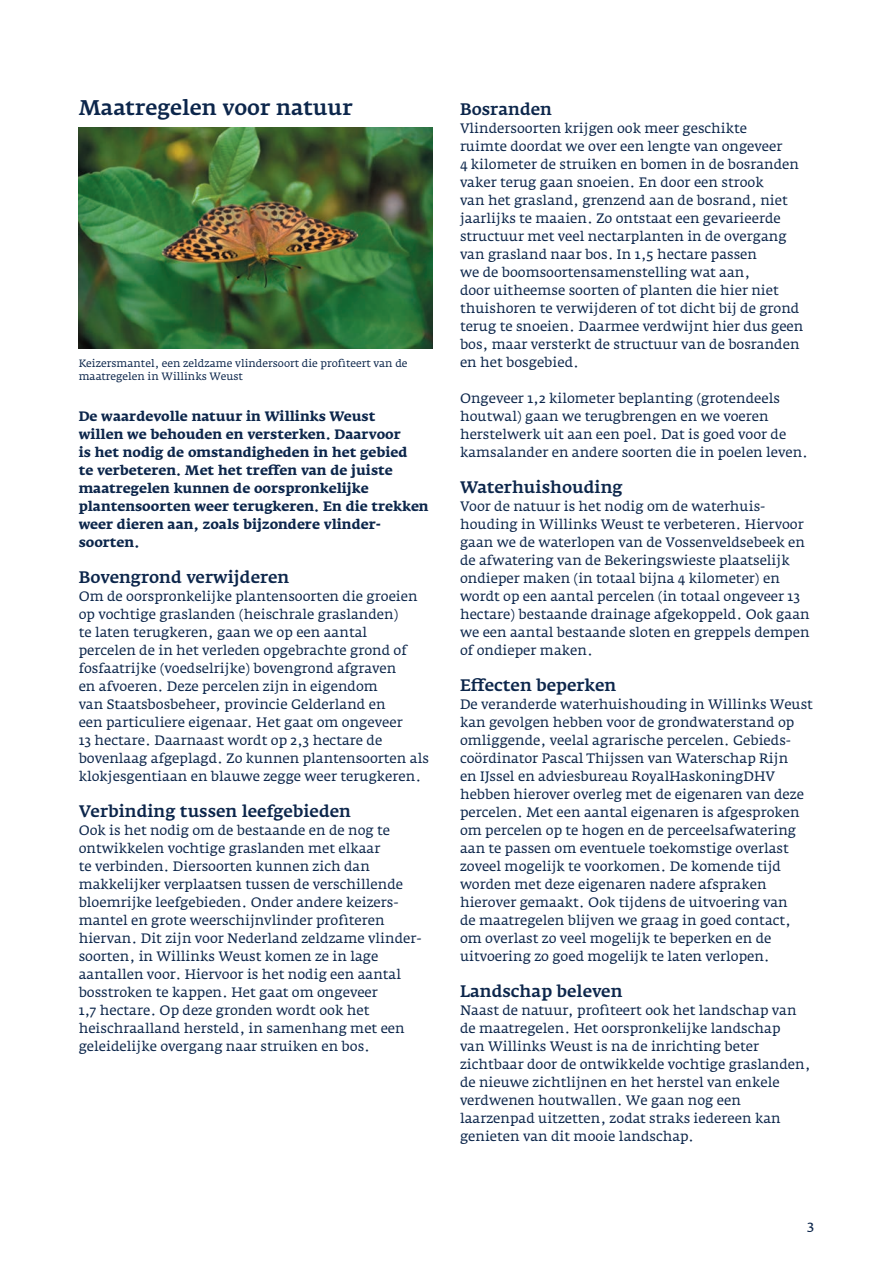
<style>
.page{position:relative;width:893px;height:1263px;background:#fff}
.page>*{position:absolute;margin:0;border:0;box-sizing:border-box;transform-origin:0 0}
._06_Kop_3__Subkop_2{font:500 21px "Fedra Serif A";color:#0c264b}
._07_Kop_4__Paragraaf{font:500 16.5px "Fedra Serif A";color:#0c264b}
._12_Broodtekst{font:500 16.5px "Fedra Serif A";color:#0c264b}
.t1{font:15px "Fedra Serif A Book SC";color:#0c264b}
._12_Broodtekst-2{font:13.5px/18px "Fedra Serif A";color:#0c264b}
._12_Broodtekst-3{font:700 13.5px/18px "Fedra Serif A";color:#0c264b}
._18_Bijschrift{font:10.5px/13.5px "Fedra Serif A";color:#0c264b}
</style>
<div class="page">
<img style="left:79px;top:127px;width:354px;height:222px">
<p class="_06_Kop_3__Subkop_2" style="left:79px;top:95px;width:276px">Maatregelen voor natuur</p>
<p class="_18_Bijschrift" style="left:79px;top:357px;width:330px">Keizersmantel, een zeldzame vlindersoort die profiteert van de maatregelen in Willinks Weust</p>
<p class="_12_Broodtekst-3" style="left:79px;top:407px;width:352px">De waardevolle natuur in Willinks Weust<br>willen we behouden en versterken. Daarvoor<br>is het nodig de omstandigheden in het gebied<br>te verbeteren. Met het treffen van de juiste maatregelen kunnen de oorspronkelijke plantensoorten weer terugkeren. En die trekken weer dieren aan, zoals bijzondere vlinder&shy;soorten.</p>
<p class="_07_Kop_4__Paragraaf" style="left:79px;top:568px;width:212px">Bovengrond verwijderen</p>
<p class="_12_Broodtekst-2" style="left:79px;top:587px;width:352px">Om de oorspronkelijke plantensoorten die groeien op vochtige graslanden (heischrale graslanden)<br>te laten terugkeren, gaan we op een aantal<br>percelen de in het verleden opgebrachte grond of fosfaatrijke (voedselrijke) bovengrond afgraven<br>en afvoeren. Deze percelen zijn in eigendom<br>van Staatsbosbeheer, provincie Gelderland en<br>een particuliere eigenaar. Het gaat om ongeveer<br>13 hectare. Daarnaast wordt op 2,3 hectare de bovenlaag afgeplagd. Zo kunnen plantensoorten als klokjesgentiaan en blauwe zegge weer terugkeren.</p>
<p class="_07_Kop_4__Paragraaf" style="left:79px;top:802px;width:274px">Verbinding tussen leefgebieden</p>
<p class="_12_Broodtekst-2" style="left:79px;top:821px;width:343px">Ook is het nodig om de bestaande en de nog te ontwikkelen vochtige graslanden met elkaar<br>te verbinden. Diersoorten kunnen zich dan makkelijker verplaatsen tussen de verschillende bloemrijke leefgebieden. Onder andere keizers&shy;mantel en grote weerschijnvlinder profiteren hiervan. Dit zijn voor Nederland zeldzame vlinder&shy;soorten, in Willinks Weust komen ze in lage aantallen voor. Hiervoor is het nodig een aantal bosstroken te kappen. Het gaat om ongeveer<br>1,7 hectare. Op deze gronden wordt ook het heischraalland hersteld, in samenhang met een geleidelijke overgang naar struiken en bos.</p>
<p class="_12_Broodtekst" style="left:460px;top:100px;width:93px">Bosranden</p>
<p class="_12_Broodtekst-2" style="left:460px;top:119px;width:345px">Vlindersoorten krijgen ook meer geschikte<br>ruimte doordat we over een lengte van ongeveer<br>4 kilometer de struiken en bomen in de bosranden vaker terug gaan snoeien. En door een strook<br>van het grasland, grenzend aan de bosrand, niet jaarlijks te maaien. Zo ontstaat een gevarieerde structuur met veel nectarplanten in de overgang van grasland naar bos. In 1,5 hectare passen<br>we de boomsoortensamenstelling wat aan,<br>door uitheemse soorten of planten die hier niet thuishoren te verwijderen of tot dicht bij de grond terug te snoeien. Daarmee verdwijnt hier dus geen bos, maar versterkt de structuur van de bosranden en het bosgebied.</p>
<p class="_12_Broodtekst-2" style="left:460px;top:389px;width:350px">Ongeveer 1,2 kilometer beplanting (grotendeels houtwal) gaan we terugbrengen en we voeren herstelwerk uit aan een poel. Dat is goed voor de kamsalander en andere soorten die in poelen leven.</p>
<p class="_07_Kop_4__Paragraaf" style="left:460px;top:478px;width:164px">Waterhuishouding</p>
<p class="_12_Broodtekst-2" style="left:460px;top:497px;width:351px">Voor de natuur is het nodig om de waterhuis&shy;houding in Willinks Weust te verbeteren. Hiervoor gaan we de waterlopen van de Vossenveldsebeek en de afwatering van de Bekeringswieste plaatselijk ondieper maken (in totaal bijna 4 kilometer) en wordt op een aantal percelen (in totaal ongeveer 13 hectare) bestaande drainage afgekoppeld. Ook gaan we een aantal bestaande sloten en greppels dempen of ondieper maken.</p>
<p class="_07_Kop_4__Paragraaf" style="left:460px;top:676px;width:158px">Effecten beperken</p>
<p class="_12_Broodtekst-2" style="left:460px;top:695px;width:354px">De veranderde waterhuishouding in Willinks Weust kan gevolgen hebben voor de grondwaterstand op omliggende, veelal agrarische percelen. Gebieds&shy;coördinator Pascal Thijssen van Waterschap Rijn<br>en IJssel en adviesbureau RoyalHaskoningDHV hebben hierover overleg met de eigenaren van deze percelen. Met een aantal eigenaren is afgesproken om percelen op te hogen en de perceelsafwatering aan te passen om eventuele toekomstige overlast zoveel mogelijk te voorkomen. De komende tijd worden met deze eigenaren nadere afspraken hierover gemaakt. Ook tijdens de uitvoering van<br>de maatregelen blijven we graag in goed contact, om overlast zo veel mogelijk te beperken en de uitvoering zo goed mogelijk te laten verlopen.</p>
<p class="_07_Kop_4__Paragraaf" style="left:460px;top:982px;width:164px">Landschap beleven</p>
<p class="_12_Broodtekst-2" style="left:460px;top:1001px;width:352px">Naast de natuur, profiteert ook het landschap van de maatregelen. Het oorspronkelijke landschap<br>van Willinks Weust is na de inrichting beter zichtbaar door de ontwikkelde vochtige graslanden, de nieuwe zichtlijnen en het herstel van enkele verdwenen houtwallen. We gaan nog een laarzenpad uitzetten, zodat straks iedereen kan genieten van dit mooie landschap.</p>
<p class="t1" style="left:807px;top:1217px;width:9px">3</p>
</div>
